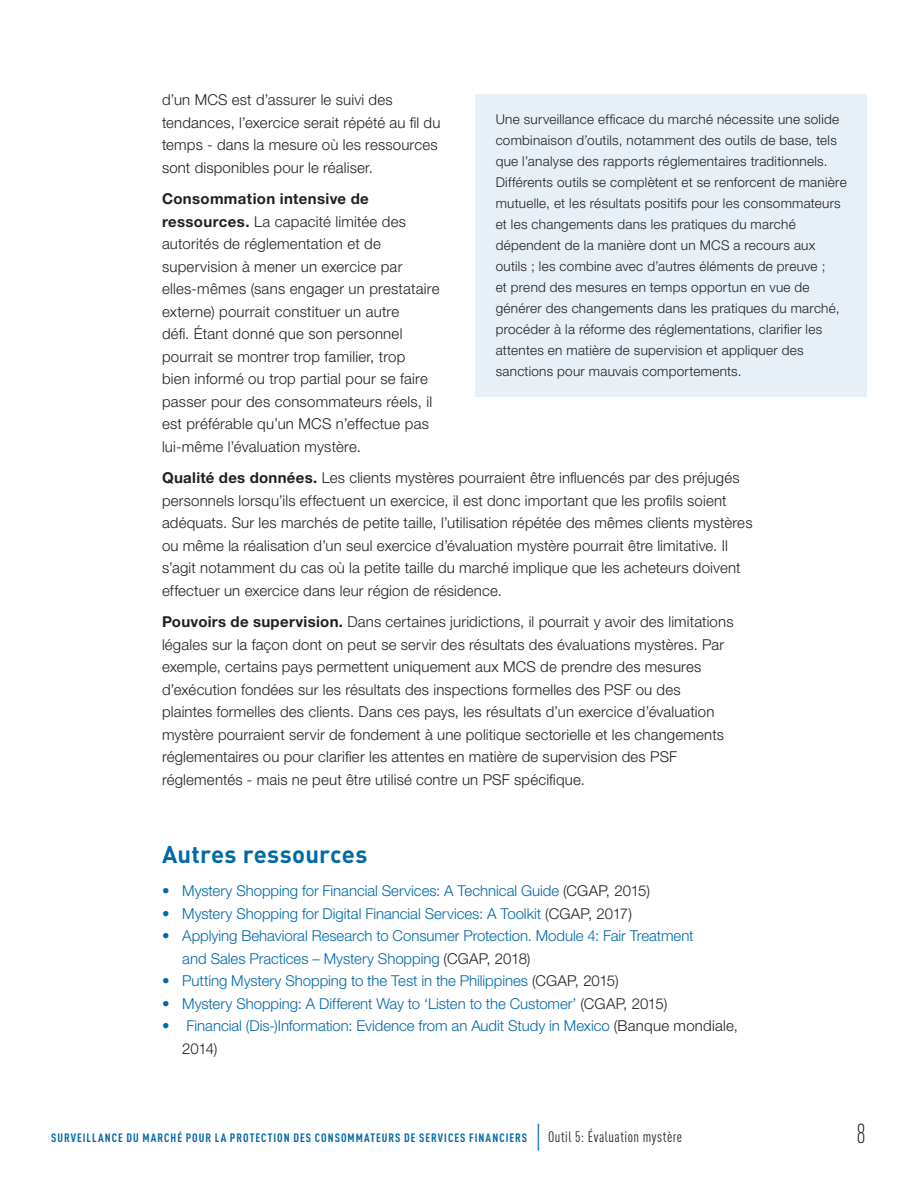
<style>
.page{position:relative;width:918px;height:1188px;background:#fff}
.page>*{position:absolute;margin:0;border:0;box-sizing:border-box;transform-origin:0 0}
.t1{font:300 condensed 27px "DIN Pro";color:#231f20}
.A_Head{font:700 24px "DIN Pro";letter-spacing:.01em;color:#0069a6}
.Body{font:300 15px/22.5px "Helvetica Neue LT Std";letter-spacing:.01em;color:#231f20}
.t2{font:300 15px/22.5px "Helvetica Neue LT Std";letter-spacing:-.005em;color:#0069a6}
.Box_Body{font:300 13.5px/21px "Helvetica Neue LT Std";letter-spacing:.02em;color:#231f20}
.t3{font:700 condensed 12px "DIN Pro";letter-spacing:.085em;color:#0069a6}
.s1{font-weight:700}
.s2{color:#231f20}
.s3{font-family:"Minion Pro";font-weight:400;font-stretch:normal;font-size:27px}
.s4{font-weight:400;font-size:15px;color:#231f20}
</style>
<div class="page">
<div style="left:475px;top:94px;width:392px;height:303px;background:#e6f0f6"></div>
<p class="Body" style="left:162px;top:88px;width:280px">d’un MCS est d’assurer le suivi des tendances, l’exercice serait répété au fil du temps - dans la mesure où les ressources sont disponibles pour le réaliser.</p>
<p class="Body" style="left:162px;top:187px;width:279px"><span class="s1">Consommation intensive de ressources.</span> La capacité limitée des autorités de réglementation et de supervision à mener un exercice par elles-mêmes (sans engager un prestataire externe) pourrait constituer un autre<br>défi. Étant donné que son personnel pourrait se montrer trop familier, trop<br>bien informé ou trop partial pour se faire passer pour des consommateurs réels, il est préférable qu’un MCS n’effectue pas lui-même l’évaluation mystère.</p>
<p class="Body" style="left:162px;top:466px;width:592px"><span class="s1">Qualité des données.</span> Les clients mystères pourraient être influencés par des préjugés personnels lorsqu’ils effectuent un exercice, il est donc important que les profils soient adéquats. Sur les marchés de petite taille, l’utilisation répétée des mêmes clients mystères ou même la réalisation d’un seul exercice d’évaluation mystère pourrait être limitative. Il s’agit notamment du cas où la petite taille du marché implique que les acheteurs doivent effectuer un exercice dans leur région de résidence.</p>
<p class="Body" style="left:162px;top:610px;width:573px"><span class="s1">Pouvoirs de supervision.</span> Dans certaines juridictions, il pourrait y avoir des limitations légales sur la façon dont on peut se servir des résultats des évaluations mystères. Par exemple, certains pays permettent uniquement aux MCS de prendre des mesures d’exécution fondées sur les résultats des inspections formelles des PSF ou des plaintes formelles des clients. Dans ces pays, les résultats d’un exercice d’évaluation mystère pourraient servir de fondement à une politique sectorielle et les changements réglementaires ou pour clarifier les attentes en matière de supervision des PSF réglementés - mais ne peut être utilisé contre un PSF spécifique.</p>
<p class="Box_Body" style="left:496px;top:109px;width:353px">Une surveillance efficace du marché nécessite une solide combinaison d’outils, notamment des outils de base, tels que l’analyse des rapports réglementaires traditionnels.<br>Différents outils se complètent et se renforcent de manière mutuelle, et les résultats positifs pour les consommateurs et les changements dans les pratiques du marché dépendent de la manière dont un MCS a recours aux outils ; les combine avec d’autres éléments de preuve ;<br>et prend des mesures en temps opportun en vue de générer des changements dans les pratiques du marché, procéder à la réforme des réglementations, clarifier les attentes en matière de supervision et appliquer des sanctions pour mauvais comportements.</p>
<p class="A_Head" style="left:162px;top:835px;width:207px">Autres ressources</p>
<p class="t2" style="left:162px;top:879px;width:490px">• Mystery Shopping for Financial Services: A Technical Guide <span class="s2">(CGAP, 2015)</span></p>
<p class="t2" style="left:162px;top:902px;width:472px">• Mystery Shopping for Digital Financial Services: A Toolkit <span class="s2">(CGAP, 2017)</span></p>
<p class="t2" style="left:182px;top:924px;width:513px;text-indent:-20px">• Applying Behavioral Research to Consumer Protection. Module 4: Fair Treatment and Sales Practices – Mystery Shopping <span class="s2">(CGAP, 2018)</span></p>
<p class="t2" style="left:162px;top:969px;width:458px">• Putting Mystery Shopping to the Test in the Philippines <span class="s2">(CGAP, 2015)</span></p>
<p class="t2" style="left:162px;top:992px;width:507px">• Mystery Shopping: A Different Way to ‘Listen to the Customer’ <span class="s2">(CGAP, 2015)</span></p>
<p class="t2" style="left:182px;top:1014px;width:557px;text-indent:-20px">• Financial (Dis-)Information: Evidence from an Audit Study in Mexico <span class="s2">(Banque mondiale,<br>2014)</span></p>
<p class="t3" style="left:51px;top:1129px;width:633px">SURVEILLANCE DU MARCHÉ POUR LA PROTECTION DES CONSOMMATEURS DE SERVICES FINANCIERS <span class="s3">|</span> <span class="s4">Outil 5: Évaluation mystère</span></p>
<h1 class="t1" style="left:856px;top:1115px;width:11px">8</h1>
</div>
